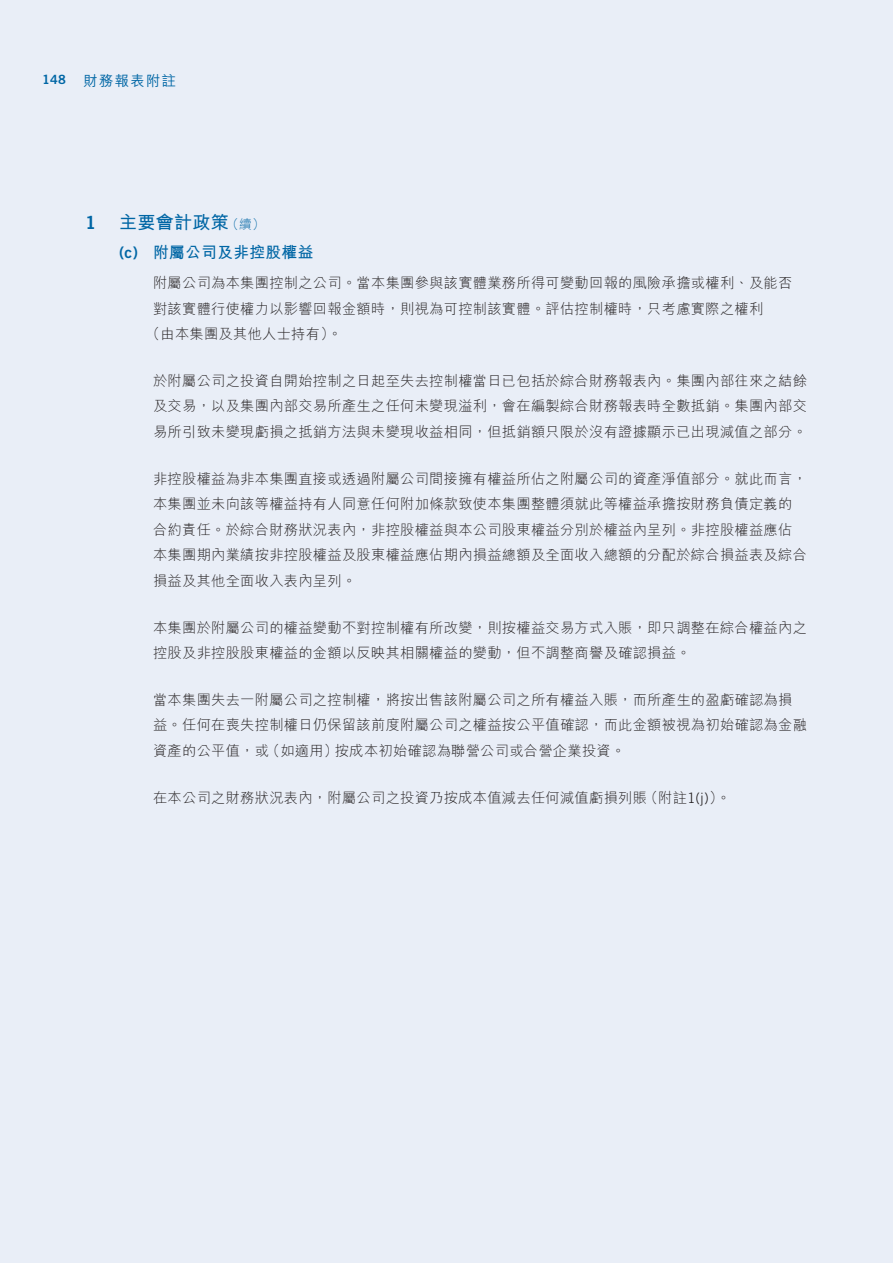
<style>
.page{position:relative;width:893px;height:1263px;background:#e9eef7}
.page>*{position:absolute;margin:0;border:0;box-sizing:border-box;transform-origin:0 0}
.t1{font:700 18px "M Hei HK";letter-spacing:.02em;color:#0066a5}
.t2{font:18px "Trade Gothic LT Std Bd 2";color:#0066a5}
.t3{font:700 15.75px "M Hei HK";letter-spacing:.02em;color:#0066a5}
.t4{font:300 14.25px/25.5px "M Hei HK";letter-spacing:.02em;color:#231f20}
.t5{font:500 14.25px "M Hei HK";letter-spacing:.1em;color:#0066a5}
.s1{font-family:"Trade Gothic LT Std Bd 2";font-weight:400;font-size:12.75px}
.s2{font-weight:300;font-size:12.75px}
.s3{font-family:"Trade Gothic LT Std Bd 2";font-weight:400}
.s4{font-family:"Trade Gothic LT Std"}
</style>
<div class="page">
<p class="t5" style="left:42px;top:70px;width:135px"><span class="s1">148</span> 財務報表附註</p>
<p class="t2" style="left:85px;top:211px;width:12px">1</p>
<p class="t1" style="left:119px;top:209px;width:147px">主要會計政策<span class="s2">（續）</span></p>
<p class="t3" style="left:119px;top:241px;width:196px"><span class="s3">(c)</span> 附屬公司及非控股權益</p>
<p class="t4" style="left:153px;top:270px;width:641px">附屬公司為本集團控制之公司。當本集團參與該實體業務所得可變動回報的風險承擔或權利、及能否</p>
<p class="t4" style="left:153px;top:295px;width:612px">對該實體行使權力以影響回報金額時，則視為可控制該實體。評估控制權時，只考慮實際之權利</p>
<p class="t4" style="left:146px;top:321px;width:198px">（由本集團及其他人士持有）。</p>
<p class="t4" style="left:153px;top:368px;width:655px;text-align:justify">於附屬公司之投資自開始控制之日起至失去控制權當日已包括於綜合財務報表內。集團內部往來之結餘及交易，以及集團內部交易所產生之任何未變現溢利，會在編製綜合財務報表時全數抵銷。集團內部交易所引致未變現虧損之抵銷方法與未變現收益相同，但抵銷額只限於沒有證據顯示已出現減值之部分。</p>
<p class="t4" style="left:153px;top:465px;width:655px">非控股權益為非本集團直接或透過附屬公司間接擁有權益所佔之附屬公司的資產淨值部分。就此而言，本集團並未向該等權益持有人同意任何附加條款致使本集團整體須就此等權益承擔按財務負債定義的合約責任。於綜合財務狀況表內，非控股權益與本公司股東權益分別於權益內呈列。非控股權益應佔本集團期內業績按非控股權益及股東權益應佔期內損益總額及全面收入總額的分配於綜合損益表及綜合損益及其他全面收入表內呈列。</p>
<p class="t4" style="left:153px;top:614px;width:655px">本集團於附屬公司的權益變動不對控制權有所改變，則按權益交易方式入賬，即只調整在綜合權益內之控股及非控股股東權益的金額以反映其相關權益的變動，但不調整商譽及確認損益。</p>
<p class="t4" style="left:153px;top:687px;width:655px">當本集團失去一附屬公司之控制權，將按出售該附屬公司之所有權益入賬，而所產生的盈虧確認為損益。任何在喪失控制權日仍保留該前度附屬公司之權益按公平值確認，而此金額被視為初始確認為金融資產的公平值，或（如適用）按成本初始確認為聯營公司或合營企業投資。</p>
<p class="t4" style="left:153px;top:784px;width:579px">在本公司之財務狀況表內，附屬公司之投資乃按成本值減去任何減值虧損列賬（附註<span class="s4">1(j)</span>）。</p>
</div>
